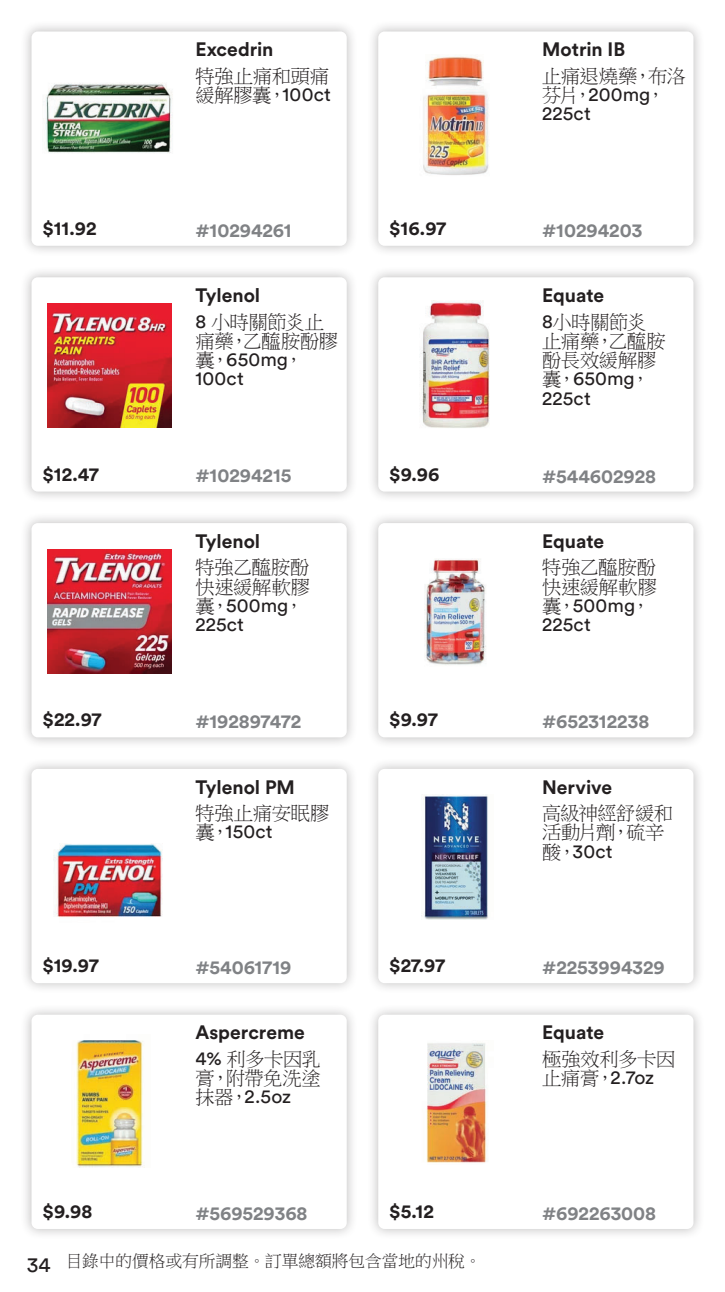
<style>
.page{position:relative;width:725px;height:1292px;background:#fff}
.page>*{position:absolute;margin:0;border:0;box-sizing:border-box;transform-origin:0 0}
.t1{font:19.25px/19.2px "P Ming Li U";letter-spacing:-.015em;color:#231f20}
.t2{font:700 19.25px "Circular Std";color:#231f20}
.t3{font:700 19.25px "Circular Std";color:#808285}
.t4{font:19.25px/19.2px "P Ming Li U";letter-spacing:-.035em;color:#231f20}
.t5{font:16.62px "P Ming Li U";color:#231f20}
.s1{font-family:"Circular Std"}
.s2{font-family:"Circular Std";font-size:21px}
</style>
<div class="page">
<div style="left:367px;top:20px;width:337px;height:237px;background:#231f20;opacity:.3"></div>
<div style="left:378px;top:32px;width:315px;height:214px;background:#fff;border-radius:6px"></div>
<div style="left:367px;top:266px;width:337px;height:237px;background:#231f20;opacity:.3"></div>
<div style="left:378px;top:277px;width:315px;height:214px;background:#fff;border-radius:6px"></div>
<div style="left:367px;top:511px;width:337px;height:237px;background:#231f20;opacity:.3"></div>
<div style="left:378px;top:523px;width:315px;height:214px;background:#fff;border-radius:6px"></div>
<div style="left:367px;top:757px;width:337px;height:237px;background:#231f20;opacity:.3"></div>
<div style="left:378px;top:769px;width:315px;height:214px;background:#fff;border-radius:6px"></div>
<div style="left:367px;top:1003px;width:337px;height:237px;background:#231f20;opacity:.3"></div>
<div style="left:378px;top:1014px;width:315px;height:214px;background:#fff;border-radius:6px"></div>
<div style="left:20px;top:20px;width:338px;height:237px;background:#231f20;opacity:.3"></div>
<div style="left:32px;top:32px;width:314px;height:214px;background:#fff;border-radius:6px"></div>
<div style="left:20px;top:266px;width:338px;height:237px;background:#231f20;opacity:.3"></div>
<div style="left:32px;top:277px;width:314px;height:214px;background:#fff;border-radius:6px"></div>
<div style="left:20px;top:511px;width:338px;height:237px;background:#231f20;opacity:.3"></div>
<div style="left:32px;top:523px;width:314px;height:214px;background:#fff;border-radius:6px"></div>
<div style="left:20px;top:757px;width:338px;height:237px;background:#231f20;opacity:.3"></div>
<div style="left:32px;top:769px;width:314px;height:214px;background:#fff;border-radius:6px"></div>
<div style="left:20px;top:1003px;width:338px;height:237px;background:#231f20;opacity:.3"></div>
<div style="left:32px;top:1014px;width:314px;height:214px;background:#fff;border-radius:6px"></div>
<img style="left:43px;top:83px;width:130px;height:70px">
<img style="left:423px;top:56px;width:66px;height:119px">
<img style="left:421px;top:300px;width:69px;height:128px">
<img style="left:424px;top:559px;width:62px;height:106px">
<img style="left:421px;top:794px;width:67px;height:125px">
<img style="left:426px;top:1043px;width:61px;height:120px">
<img style="left:47px;top:303px;width:124px;height:124px">
<img style="left:47px;top:549px;width:124px;height:124px">
<img style="left:53px;top:843px;width:110px;height:74px">
<img style="left:76px;top:1040px;width:69px;height:128px">
<p class="t2" style="left:195px;top:37px;width:80px">Excedrin</p>
<p class="t1" style="left:195px;top:66px;width:137px">特強止痛和頭痛緩解膠囊，<span class="s1">100ct</span></p>
<p class="t2" style="left:542px;top:37px;width:84px">Motrin IB</p>
<p class="t1" style="left:542px;top:66px;width:145px">止痛退燒藥，布洛芬片，<span class="s1">200mg</span>，<br><span class="s1">225ct</span></p>
<p class="t2" style="left:43px;top:216px;width:55px">$11.92</p>
<p class="t3" style="left:195px;top:217px;width:98px">#10294261</p>
<p class="t2" style="left:389px;top:216px;width:58px">$16.97</p>
<p class="t3" style="left:542px;top:217px;width:102px">#10294203</p>
<p class="t2" style="left:195px;top:283px;width:66px">Tylenol</p>
<p class="t1" style="left:195px;top:312px;width:144px"><span class="s1">8</span> 小時關節炎止痛藥，乙醯胺酚膠囊，<span class="s1">650mg</span>，<br><span class="s1">100ct</span></p>
<p class="t2" style="left:542px;top:283px;width:64px">Equate</p>
<p class="t1" style="left:542px;top:312px;width:125px"><span class="s1">8</span>小時關節炎止痛藥，乙醯胺酚長效緩解膠囊，<span class="s1">650mg</span>，<br><span class="s1">225ct</span></p>
<p class="t2" style="left:43px;top:461px;width:58px">$12.47</p>
<p class="t3" style="left:195px;top:463px;width:97px">#10294215</p>
<p class="t2" style="left:389px;top:461px;width:51px">$9.96</p>
<p class="t3" style="left:542px;top:463px;width:115px">#544602928</p>
<p class="t2" style="left:195px;top:528px;width:66px">Tylenol</p>
<p class="t1" style="left:195px;top:558px;width:116px">特強乙醯胺酚快速緩解軟膠囊，<span class="s1">500mg</span>，<br><span class="s1">225ct</span></p>
<p class="t2" style="left:542px;top:528px;width:64px">Equate</p>
<p class="t1" style="left:542px;top:558px;width:116px">特強乙醯胺酚快速緩解軟膠囊，<span class="s1">500mg</span>，<br><span class="s1">225ct</span></p>
<p class="t2" style="left:43px;top:707px;width:61px">$22.97</p>
<p class="t3" style="left:195px;top:709px;width:107px">#192897472</p>
<p class="t2" style="left:389px;top:707px;width:50px">$9.97</p>
<p class="t3" style="left:542px;top:709px;width:109px">#652312238</p>
<p class="t2" style="left:195px;top:774px;width:101px">Tylenol PM</p>
<p class="t1" style="left:195px;top:803px;width:135px">特強止痛安眠膠囊，<span class="s1">150ct</span></p>
<p class="t2" style="left:542px;top:774px;width:71px">Nervive</p>
<p class="t4" style="left:542px;top:803px;width:132px">高級神經舒緩和活動片劑，硫辛酸，<span class="s1">30ct</span></p>
<p class="t2" style="left:43px;top:953px;width:58px">$19.97</p>
<p class="t3" style="left:195px;top:954px;width:97px">#54061719</p>
<p class="t2" style="left:389px;top:953px;width:57px">$27.97</p>
<p class="t3" style="left:542px;top:954px;width:124px">#2253994329</p>
<p class="t2" style="left:195px;top:1020px;width:111px">Aspercreme</p>
<p class="t1" style="left:195px;top:1049px;width:127px;text-align:justify"><span class="s1">4%</span> 利多卡因乳膏，附帶免洗塗抹器，<span class="s1">2.5oz</span></p>
<p class="t2" style="left:542px;top:1020px;width:64px">Equate</p>
<p class="t1" style="left:542px;top:1049px;width:135px">極強效利多卡因止痛膏，<span class="s1">2.7oz</span></p>
<p class="t2" style="left:43px;top:1198px;width:51px">$9.98</p>
<p class="t3" style="left:195px;top:1200px;width:113px">#569529368</p>
<p class="t2" style="left:389px;top:1198px;width:46px">$5.12</p>
<p class="t3" style="left:542px;top:1200px;width:115px">#692263008</p>
<p class="t5" style="left:27px;top:1252px;width:456px"><span class="s2">34</span> 目錄中的價格或有所調整。訂單總額將包含當地的州稅。</p>
</div>
